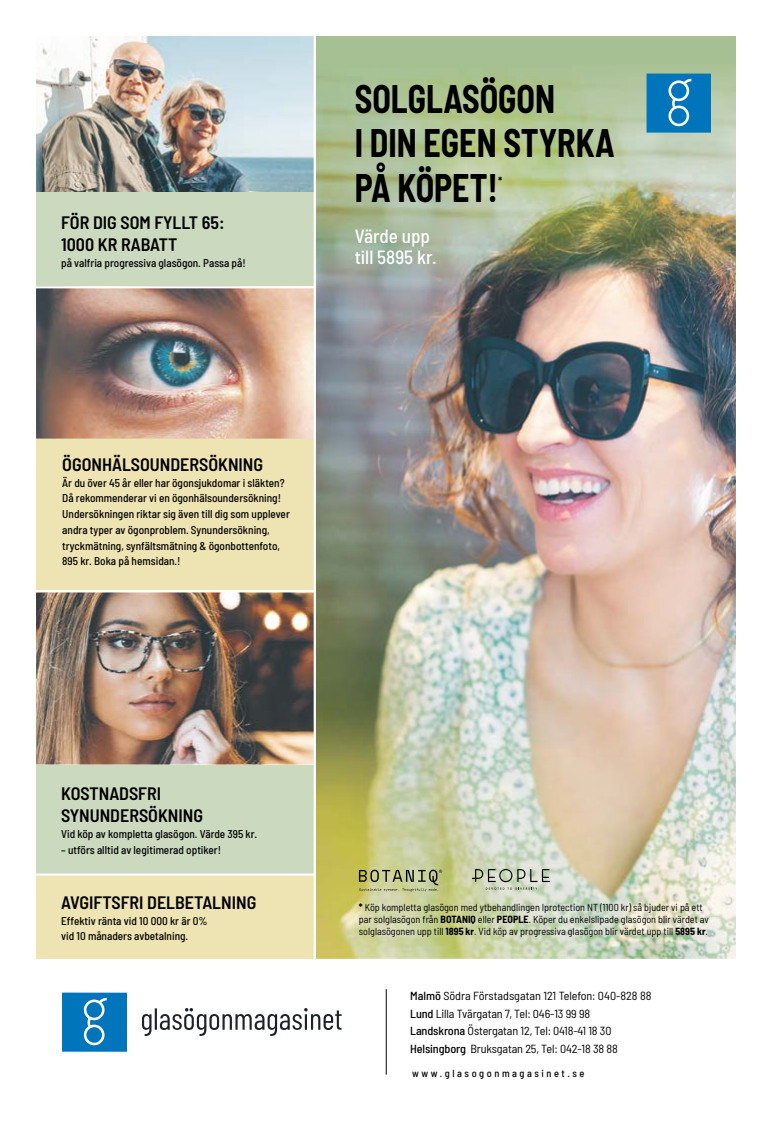
<style>
.page{position:relative;width:772px;height:1129px;background:#fff}
.page>*{position:absolute;margin:0;border:0;box-sizing:border-box;transform-origin:0 0}
.t1{font:700 semi-condensed 38.9px/44.3px "Barlow";color:#000;scale:.87 1}
.t2{font:500 semi-condensed 19.1px/21.3px "Barlow";color:#fff}
.t3{font:600 semi-condensed 18px/22.5px "Barlow";color:#000}
.t4{font:semi-condensed 11.7px/17.5px "Barlow";letter-spacing:-.01em;color:#000;scale:1.04 1}
.t5{font:500 semi-condensed 11.2px/15.7px "Barlow";color:#000}
.t6{font:700 semi-condensed 11px "Barlow";color:#000}
.t7{font:500 semi-condensed 10.3px "Barlow";letter-spacing:.25em;color:#000}
.t8{font:semi-condensed 10.1px/12.4px "Barlow";color:#000}
.s1{font-weight:700}
.s2{font-weight:500}
</style>
<div class="page">
<img style="left:36px;top:592px;width:277px;height:172px">
<hr style="left:386px;top:989px;width:1px;height:85px;background:#000">
<svg style="left:142px;top:1014px;width:9px;height:21px"></svg>
<hr style="left:155px;top:1008px;width:2px;height:21px;background:#1b2424">
<svg style="left:160px;top:1008px;width:181px;height:27px"></svg>
<div style="left:62px;top:992px;width:64px;height:59px;background:#0075bc"></div>
<svg style="left:84px;top:997px;width:23px;height:48px"></svg>
<div style="left:36px;top:180px;width:279px;height:107px;background:#cbd9be"></div>
<div style="left:36px;top:438px;width:279px;height:154px;background:#eee3b2"></div>
<img style="left:36px;top:36px;width:277px;height:156px">
<div style="left:36px;top:764px;width:279px;height:114px;background:#cbd9be"></div>
<div style="left:36px;top:876px;width:279px;height:82px;background:#eee3b2"></div>
<img style="left:36px;top:288px;width:277px;height:150px">
<img style="left:316px;top:192px;width:419px;height:766px">
<img style="left:316px;top:64px;width:419px;height:128px">
<div style="left:315px;top:36px;width:420px;height:28px;background:#a7c093"></div>
<div style="left:646px;top:73px;width:64px;height:60px;background:#0075bc"></div>
<svg style="left:668px;top:79px;width:22px;height:47px"></svg>
<svg style="left:471px;top:868px;width:78px;height:21px;background:#b2baa6"></svg>
<svg style="left:358px;top:869px;width:84px;height:22px;background:#a5a875"></svg>
<hr style="left:313px;top:36px;width:3px;height:922px;background:#fff">
<hr style="left:36px;top:286px;width:280px;height:2px;background:#fff">
<hr style="left:36px;top:873px;width:280px;height:2px;background:#fff">
<hr style="left:36px;top:590px;width:280px;height:2px;background:#fff">
<h3 class="t3" style="left:61px;top:210px;width:165px">FÖR DIG SOM FYLLT 65:<br>1000 KR RABATT</h3>
<p class="t5" style="left:61px;top:254px;width:186px">på valfria progressiva glasögon. Passa på!</p>
<h1 class="t1" style="left:354px;top:74px;width:300px">SOLGLASÖGON<br>I DIN EGEN STYRKA<br>PÅ KÖPET!</h1>
<p class="t6" style="left:497px;top:173px;width:6px">*</p>
<h2 class="t2" style="left:354px;top:223px;width:83px">Värde upp till 5895 kr.</h2>
<h3 class="t3" style="left:62px;top:452px;width:202px">ÖGONHÄLSOUNDERSÖKNING</h3>
<p class="t5" style="left:62px;top:474px;width:229px">Är du över 45 år eller har ögonsjukdomar i släkten?<br>Då rekommenderar vi en ögonhälsoundersökning!<br>Undersökningen riktar sig även till dig som upplever andra typer av ögonproblem. Synundersökning, tryckmätning, synfältsmätning &amp; ögonbottenfoto, 895 kr. Boka på hemsidan.!</p>
<h3 class="t3" style="left:61px;top:780px;width:143px">KOSTNADSFRI<br>SYNUNDERSÖKNING</h3>
<p class="t5" style="left:61px;top:825px;width:197px">Vid köp av kompletta glasögon. Värde 395 kr.</p>
<p class="t5" style="left:61px;top:840px;width:161px">– utförs alltid av legitimerad optiker!</p>
<h3 class="t3" style="left:61px;top:889px;width:196px">AVGIFTSFRI DELBETALNING</h3>
<p class="t5" style="left:61px;top:911px;width:148px">Effektiv ränta vid 10 000 kr är 0% vid 10 månaders avbetalning.</p>
<p class="t8" style="left:358px;top:899px;width:351px"><span class="s1">*</span> Köp kompletta glasögon med ytbehandlingen Iprotection NT (1100 kr) så bjuder vi på ett par solglasögon från <span class="s1">BOTANIQ</span> eller <span class="s1">PEOPLE</span>. Köper du enkelslipade glasögon blir värdet av solglasögonen upp till <span class="s1">1895 kr</span>. Vid köp av progressiva glasögon blir värdet upp till <span class="s1">5895 kr</span>.</p>
<p class="t4" style="left:410px;top:986px;width:233px"><span class="s2">Malmö</span> Södra Förstadsgatan 121 Telefon: 040-828 88<br><span class="s2">Lund</span> Lilla Tvärgatan 7, Tel: 046-13 99 98<br><span class="s2">Landskrona</span> Östergatan 12, Tel: 0418-41 18 30<br><span class="s2">Helsingborg</span> Bruksgatan 25, Tel: 042-18 38 88</p>
<p class="t7" style="left:412px;top:1065px;width:174px">www.glasogonmagasinet.se</p>
</div>
